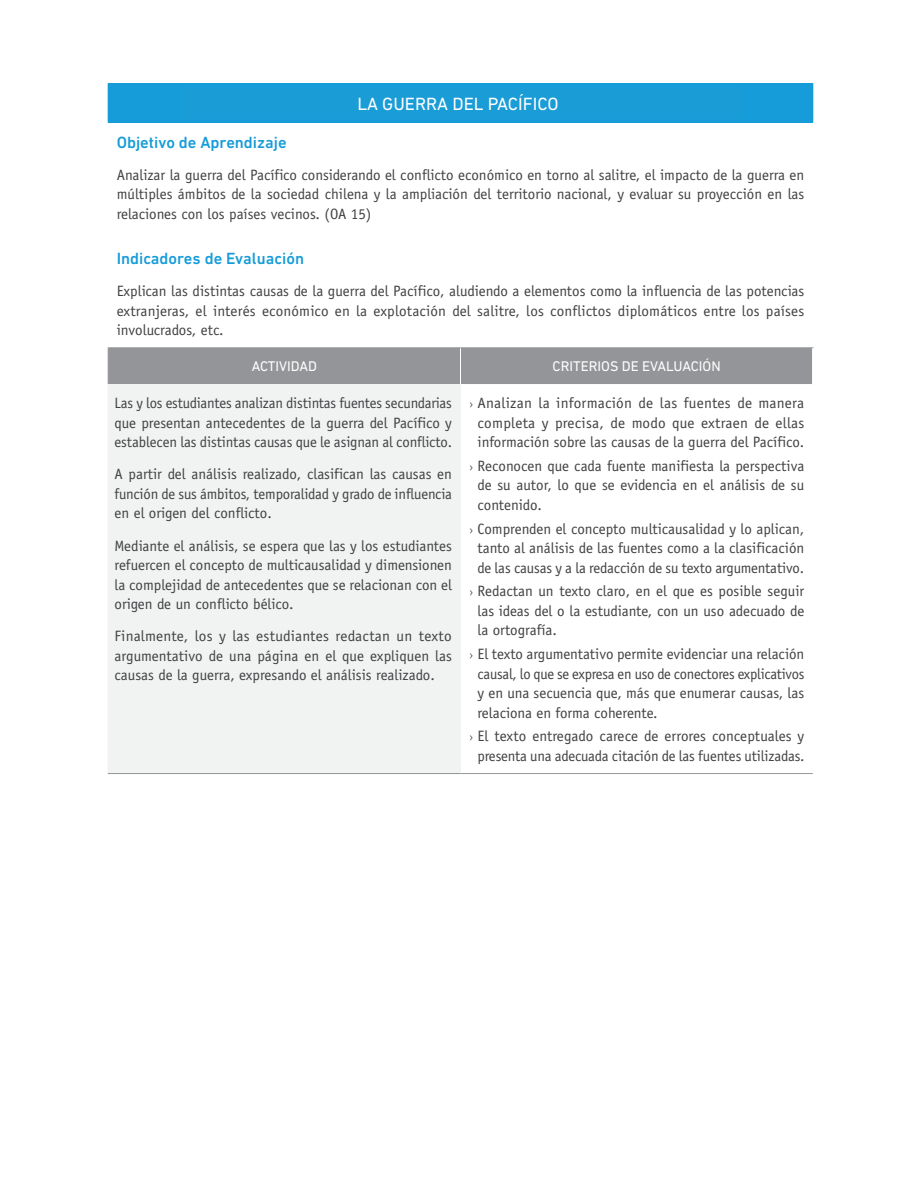
<style>
.page{position:relative;width:918px;height:1188px;background:#fff}
.page>*{position:absolute;margin:0;border:0;box-sizing:border-box;transform-origin:0 0}
.t1{font:18px "DIN Next LT Pro";color:#fff}
.t2{font:500 16.5px "DIN Next LT Pro";color:#169cd8}
.t3{font:15px/19.5px "Officina Sans";color:#414143;text-align:justify}
.t4{font:14.25px "DIN Next LT Pro";color:#fff}
.s1{font-family:"Dignathin"}
</style>
<div class="page">
<div style="left:108px;top:83px;width:705px;height:39px;background:#169cd8"></div>
<div style="left:109px;top:348px;width:703px;height:36px;background:#939598"></div>
<div style="left:108px;top:384px;width:352px;height:390px;background:#f1f2f2"></div>
<hr style="left:460px;top:773px;width:353px;height:1px;background:#939598">
<hr style="left:108px;top:773px;width:353px;height:1px;background:#939598">
<hr style="left:460px;top:348px;width:1px;height:36px;background:#fff">
<hr style="left:108px;top:347px;width:353px;height:1px;background:#939598">
<hr style="left:460px;top:347px;width:353px;height:1px;background:#939598">
<hr style="left:108px;top:348px;width:1px;height:36px;background:#939598">
<div style="left:181px;top:88px;width:560px;height:31px;background:#1a9cd7"></div>
<p class="t1" style="left:357px;top:93px;width:203px">LA GUERRA DEL PACÍFICO</p>
<p class="t1" style="left:414px;top:93px;width:104px">VALUACIÓN 2</p>
<p class="t2" style="left:117px;top:132px;width:172px">Objetivo de Aprendizaje</p>
<p class="t3" style="left:117px;top:165px;width:689px">Analizar la guerra del Pacífico considerando el conflicto económico en torno al salitre, el impacto de la guerra en múltiples ámbitos de la sociedad chilena y la ampliación del territorio nacional, y evaluar su proyección en las relaciones con los países vecinos. (OA 15)</p>
<p class="t2" style="left:117px;top:249px;width:189px">Indicadores de Evaluación</p>
<p class="t3" style="left:117px;top:281px;width:689px">Explican las distintas causas de la guerra del Pacífico, aludiendo a elementos como la influencia de las potencias extranjeras, el interés económico en la explotación del salitre, los conflictos diplomáticos entre los países involucrados, etc.</p>
<p class="t4" style="left:252px;top:358px;width:67px">ACTIVIDAD</p>
<p class="t4" style="left:553px;top:358px;width:170px">CRITERIOS DE EVALUACIÓN</p>
<p class="t3" style="left:115px;top:393px;width:339px">Las y los estudiantes analizan distintas fuentes secundarias que presentan antecedentes de la guerra del Pacífico y establecen las distintas causas que le asignan al conflicto.</p>
<p class="t3" style="left:115px;top:464px;width:339px">A partir del análisis realizado, clasifican las causas en función de sus ámbitos, temporalidad y grado de influencia en el origen del conflicto.</p>
<p class="t3" style="left:115px;top:536px;width:339px">Mediante el análisis, se espera que las y los estudiantes refuercen el concepto de multicausalidad y dimensionen la complejidad de antecedentes que se relacionan con el origen de un conflicto bélico.</p>
<p class="t3" style="left:115px;top:627px;width:339px">Finalmente, los y las estudiantes redactan un texto argumentativo de una página en el que expliquen las causas de la guerra, expresando el análisis realizado.</p>
<p class="t3" style="left:469px;top:393px;width:337px;text-align:center"><span class="s1">&gt;</span> Analizan la información de las fuentes de manera completa y precisa, de modo que extraen de ellas información sobre las causas de la guerra del Pacífico.</p>
<p class="t3" style="left:478px;top:456px;width:328px;text-indent:-9px"><span class="s1">&gt;</span> Reconocen que cada fuente manifiesta la perspectiva de su autor, lo que se evidencia en el análisis de su contenido.</p>
<p class="t3" style="left:469px;top:519px;width:337px;text-align:center"><span class="s1">&gt;</span> Comprenden el concepto multicausalidad y lo aplican, tanto al análisis de las fuentes como a la clasificación de las causas y a la redacción de su texto argumentativo.</p>
<p class="t3" style="left:478px;top:581px;width:328px;text-indent:-9px"><span class="s1">&gt;</span> Redactan un texto claro, en el que es posible seguir las ideas del o la estudiante, con un uso adecuado de la ortografía.</p>
<p class="t3" style="left:478px;top:644px;width:329px;text-indent:-9px"><span class="s1">&gt;</span> El texto argumentativo permite evidenciar una relación causal, lo que se expresa en uso de conectores explicativos y en una secuencia que, más que enumerar causas, las relaciona en forma coherente.</p>
<p class="t3" style="left:469px;top:727px;width:337px;text-align:center"><span class="s1">&gt;</span> El texto entregado carece de errores conceptuales y presenta una adecuada citación de las fuentes utilizadas.</p>
</div>
